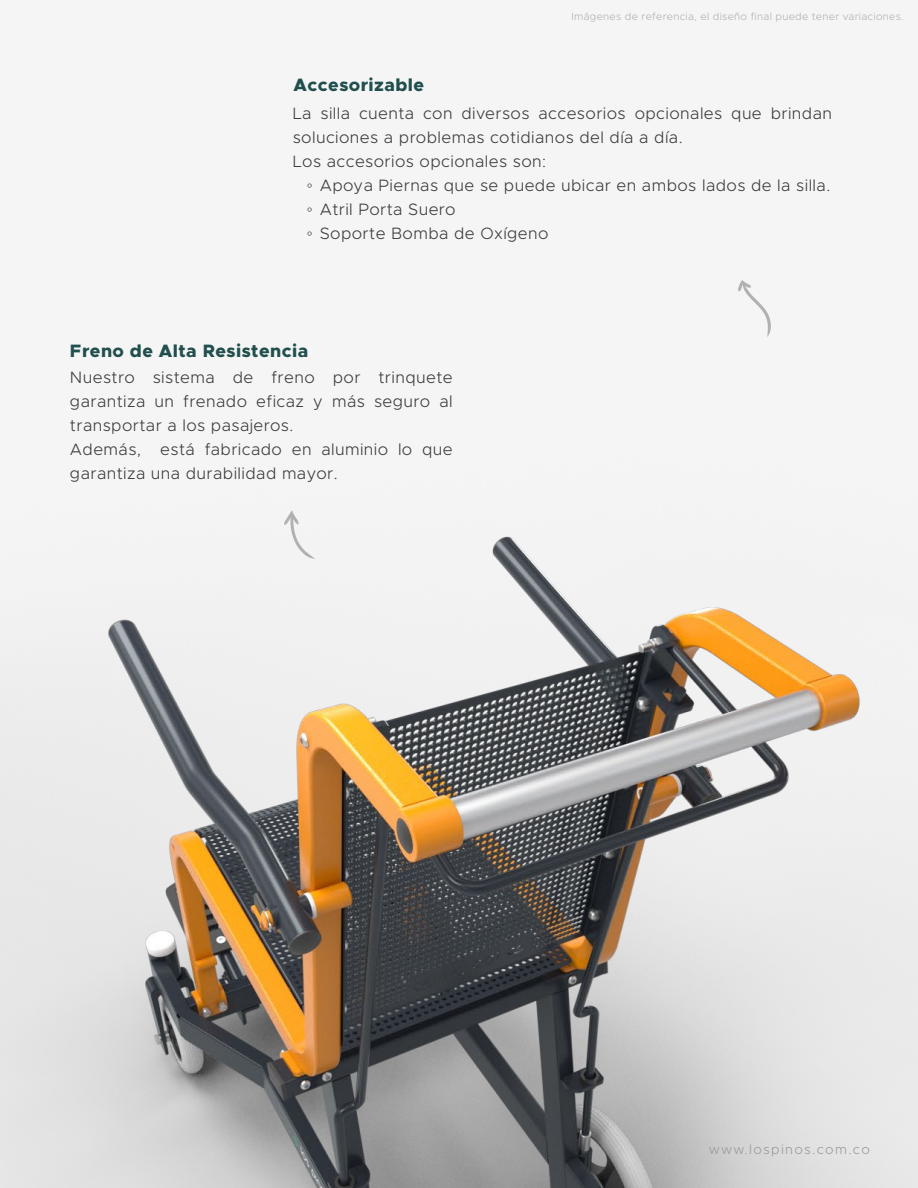
<style>
.page{position:relative;width:918px;height:1188px;background:#f5f5f5}
.page>*{position:absolute;margin:0;border:0;box-sizing:border-box;transform-origin:0 0}
.t1{font:800 18px "Metropolis";letter-spacing:.025em;color:#214f4e}
.t2{font:300 16.5px/24px "Metropolis";letter-spacing:.025em;color:#3c3c3b}
.t3{font:300 13.5px "Metropolis";letter-spacing:.1em;color:#9c9b9b}
.t4{font:300 10.5px "Metropolis";letter-spacing:.025em;color:#b1b1b1}
.s1{font-family:"Times New Roman";font-weight:400}
</style>
<div class="page">
<img style="left:0;top:536px;width:918px;height:652px">
<svg style="left:738px;top:280px;width:33px;height:57px"></svg>
<svg style="left:284px;top:510px;width:31px;height:49px"></svg>
<p class="t1" style="left:294px;top:73px;width:132px">Accesorizable</p>
<p class="t4" style="left:572px;top:10px;width:334px">Imágenes de referencia, el diseño final puede tener variaciones.</p>
<p class="t2" style="left:293px;top:101px;width:541px">La silla cuenta con diversos accesorios opcionales que brindan soluciones a problemas cotidianos del día a día.<br>Los accesorios opcionales son:</p>
<p class="t2" style="left:307px;top:173px;width:525px"><span class="s1">◦</span> Apoya Piernas que se puede ubicar en ambos lados de la silla. <span class="s1">◦</span> Atril Porta Suero<br><span class="s1">◦</span> Soporte Bomba de Oxígeno</p>
<p class="t1" style="left:70px;top:340px;width:240px">Freno de Alta Resistencia</p>
<p class="t2" style="left:70px;top:366px;width:384px">Nuestro sistema de freno por trinquete garantiza un frenado eficaz y más seguro al transportar a los pasajeros.<br>Además, está fabricado en aluminio lo que garantiza una durabilidad mayor.</p>
<p class="t3" style="left:709px;top:1141px;width:163px">www.lospinos.com.co</p>
</div>
